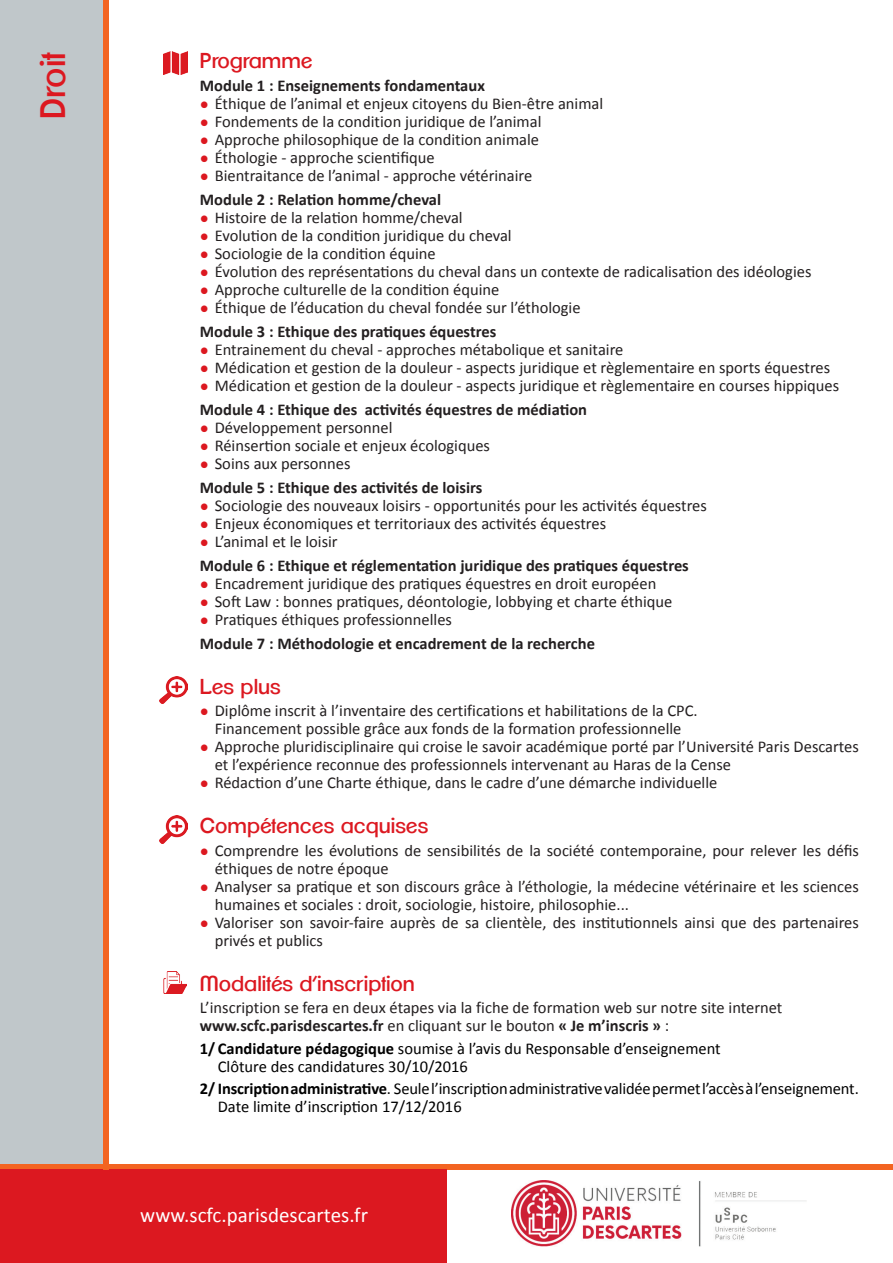
<style>
.page{position:relative;width:893px;height:1263px;background:#fff}
.page>*{position:absolute;margin:0;border:0;box-sizing:border-box;transform-origin:0 0}
.t1{font:34.5px "Clemente P Dai";letter-spacing:.01em;color:#dc1820}
.t2{font:21px "Clemente P Dai";color:#dc1820}
.t3{font:21px "Calibri";color:#fff}
.t4{font:16.5px/18px "Calibri";color:#231f20}
.t5{font:700 16.5px "Calibri";color:#231f20}
.t6{font:16.5px "Calibri";color:#000}
.s1{font-size:15px;color:#dc1820}
.s2{font-weight:400}
.s3{font-weight:700}
</style>
<div class="page">
<div style="left:0;top:0;width:106px;height:1164px;background:#c0c7ca"></div>
<div style="left:0;top:1164px;width:893px;height:5px;background:#f36421"></div>
<div style="left:0;top:1169px;width:446px;height:94px;background:#dc1820"></div>
<div style="left:103px;top:0;width:6px;height:1169px;background:#f36421"></div>
<img style="left:164px;top:972px;width:23px;height:21px">
<img style="left:163px;top:51px;width:24px;height:23px">
<img style="left:159px;top:676px;width:28px;height:28px">
<img style="left:159px;top:815px;width:28px;height:28px">
<img style="left:511px;top:1180px;width:295px;height:67px">
<p class="t1" style="left:32px;top:119px;width:69px;rotate:-90deg">Droit</p>
<p class="t2" style="left:200px;top:48px;width:114px">Programme</p>
<p class="t5" style="left:200px;top:75px;width:287px">Module 1 : Enseignements fondamentaux</p>
<p class="t4" style="left:200px;top:94px;width:405px"><span class="s1">●</span> Éthique de l’animal et enjeux citoyens du Bien-être animal</p>
<p class="t4" style="left:200px;top:112px;width:343px"><span class="s1">●</span> Fondements de la condition juridique de l’animal</p>
<p class="t4" style="left:200px;top:130px;width:341px"><span class="s1">●</span> Approche philosophique de la condition animale</p>
<p class="t4" style="left:200px;top:148px;width:236px"><span class="s1">●</span> Éthologie - approche scientifique</p>
<p class="t4" style="left:200px;top:166px;width:334px"><span class="s1">●</span> Bientraitance de l’animal - approche vétérinaire</p>
<p class="t5" style="left:200px;top:189px;width:243px">Module 2 : Relation homme/cheval</p>
<p class="t4" style="left:200px;top:208px;width:264px"><span class="s1">●</span> Histoire de la relation homme/cheval</p>
<p class="t4" style="left:200px;top:226px;width:313px"><span class="s1">●</span> Evolution de la condition juridique du cheval</p>
<p class="t4" style="left:200px;top:244px;width:237px"><span class="s1">●</span> Sociologie de la condition équine</p>
<p class="t4" style="left:200px;top:262px;width:613px"><span class="s1">●</span> Évolution des représentations du cheval dans un contexte de radicalisation des idéologies</p>
<p class="t4" style="left:200px;top:280px;width:301px"><span class="s1">●</span> Approche culturelle de la condition équine</p>
<p class="t4" style="left:200px;top:298px;width:382px"><span class="s1">●</span> Éthique de l’éducation du cheval fondée sur l’éthologie</p>
<p class="t5" style="left:200px;top:321px;width:298px">Module 3 : Ethique des pratiques équestres</p>
<p class="t4" style="left:200px;top:340px;width:425px"><span class="s1">●</span> Entrainement du cheval - approches métabolique et sanitaire</p>
<p class="t4" style="left:200px;top:358px;width:632px"><span class="s1">●</span> Médication et gestion de la douleur - aspects juridique et règlementaire en sports équestres</p>
<p class="t4" style="left:200px;top:376px;width:641px"><span class="s1">●</span> Médication et gestion de la douleur - aspects juridique et règlementaire en courses hippiques</p>
<p class="t5" style="left:200px;top:399px;width:389px">Module 4 : Ethique des activités équestres de médiation</p>
<p class="t4" style="left:200px;top:418px;width:194px"><span class="s1">●</span> Développement personnel</p>
<p class="t4" style="left:200px;top:436px;width:292px"><span class="s1">●</span> Réinsertion sociale et enjeux écologiques</p>
<p class="t4" style="left:200px;top:454px;width:152px"><span class="s1">●</span> Soins aux personnes</p>
<p class="t5" style="left:200px;top:477px;width:284px">Module 5 : Ethique des activités de loisirs</p>
<p class="t4" style="left:200px;top:496px;width:508px"><span class="s1">●</span> Sociologie des nouveaux loisirs - opportunités pour les activités équestres</p>
<p class="t4" style="left:200px;top:514px;width:408px"><span class="s1">●</span> Enjeux économiques et territoriaux des activités équestres</p>
<p class="t4" style="left:200px;top:532px;width:139px"><span class="s1">●</span> L’animal et le loisir</p>
<p class="t5" style="left:200px;top:555px;width:491px">Module 6 : Ethique et réglementation juridique des pratiques équestres</p>
<p class="t4" style="left:200px;top:574px;width:458px"><span class="s1">●</span> Encadrement juridique des pratiques équestres en droit européen</p>
<p class="t4" style="left:200px;top:592px;width:474px"><span class="s1">●</span> Soft Law : bonnes pratiques, déontologie, lobbying et charte éthique</p>
<p class="t4" style="left:200px;top:610px;width:254px"><span class="s1">●</span> Pratiques éthiques professionnelles</p>
<p class="t5" style="left:200px;top:633px;width:397px">Module 7 : Méthodologie et encadrement de la recherche</p>
<p class="t2" style="left:200px;top:674px;width:82px">Les plus</p>
<p class="t4" style="left:200px;top:702px;width:499px"><span class="s1">●</span> Diplôme inscrit à l’inventaire des certifications et habilitations de la CPC.</p>
<p class="t4" style="left:215px;top:720px;width:468px">Financement possible grâce aux fonds de la formation professionnelle</p>
<p class="t4" style="left:215px;top:738px;width:646px;text-indent:-15px"><span class="s1">●</span> Approche pluridisciplinaire qui croise le savoir académique porté par l’Université Paris Descartes et l’expérience reconnue des professionnels intervenant au Haras de la Cense</p>
<p class="t4" style="left:200px;top:774px;width:519px"><span class="s1">●</span> Rédaction d’une Charte éthique, dans le cadre d’une démarche individuelle</p>
<p class="t2" style="left:200px;top:813px;width:230px">Compétences acquises</p>
<p class="t4" style="left:215px;top:841px;width:646px;text-indent:-15px"><span class="s1">●</span> Comprendre les évolutions de sensibilités de la société contemporaine, pour relever les défis éthiques de notre époque</p>
<p class="t4" style="left:215px;top:877px;width:646px;text-indent:-15px"><span class="s1">●</span> Analyser sa pratique et son discours grâce à l’éthologie, la médecine vétérinaire et les sciences humaines et sociales : droit, sociologie, histoire, philosophie...</p>
<p class="t4" style="left:215px;top:913px;width:646px;text-indent:-15px"><span class="s1">●</span> Valoriser son savoir-faire auprès de sa clientèle, des institutionnels ainsi que des partenaires privés et publics</p>
<p class="t2" style="left:200px;top:971px;width:217px">Modalités d’inscription</p>
<p class="t4" style="left:200px;top:999px;width:584px">L’inscription se fera en deux étapes via la fiche de formation web sur notre site internet</p>
<p class="t5" style="left:200px;top:1015px;width:471px">www.scfc.parisdescartes.fr <span class="s2">en cliquant sur le bouton</span> « Je m’inscris » <span class="s2">:</span></p>
<p class="t6" style="left:200px;top:1038px;width:522px"><span class="s3">1/ Candidature pédagogique</span> soumise à l’avis du Responsable d’enseignement</p>
<p class="t6" style="left:218px;top:1056px;width:252px">Clôture des candidatures 30/10/2016</p>
<p class="t6" style="left:200px;top:1078px;width:660px"><span class="s3">2/ Inscription administrative</span>. Seule l’inscription administrative validée permet l’accès à l’enseignement.</p>
<p class="t6" style="left:218px;top:1096px;width:245px">Date limite d’inscription 17/12/2016</p>
<p class="t3" style="left:140px;top:1202px;width:229px">www.scfc.parisdescartes.fr</p>
</div>
